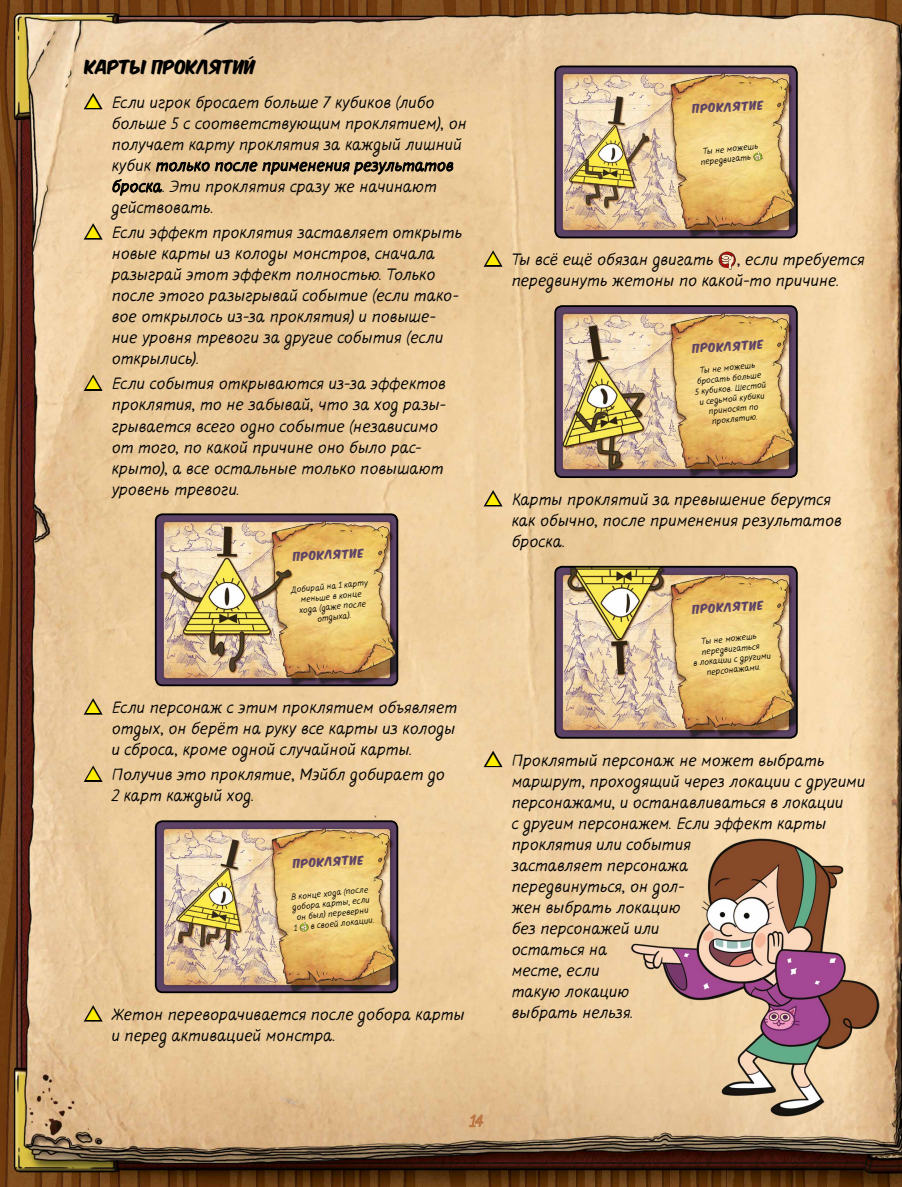
<style>
.page{position:relative;width:902px;height:1187px;background:#fff}
.page>*{position:absolute;margin:0;border:0;box-sizing:border-box;transform-origin:0 0}
.t1{font:16.5px/21px "Flow";letter-spacing:.025em;color:#000}
.t2{font:16.5px "Komika Title Axis RUS LAT";color:#000}
.t3{font:10.5px "Komika Title Axis RUS LAT";color:#5e4365}
.t4{font:8.55px/10.4px "Flow";color:#000;text-align:center}
</style>
<div class="page">
<img style="left:0;top:0;width:901px;height:1186px">
<svg style="left:468px;top:1108px;width:16px;height:19px"></svg>
<svg style="left:156px;top:160px;width:53px;height:12px"></svg>
<svg style="left:215px;top:158px;width:238px;height:17px;background:#a38c6a"></svg>
<svg style="left:113px;top:179px;width:49px;height:16px"></svg>
<img style="left:156px;top:514px;width:241px;height:171px">
<svg style="left:292px;top:548px;width:72px;height:13px"></svg>
<div style="left:155px;top:513px;width:243px;height:173px;border:2px solid #000;border-radius:7px"></div>
<img style="left:156px;top:821px;width:241px;height:171px">
<svg style="left:292px;top:855px;width:72px;height:13px"></svg>
<div style="left:155px;top:820px;width:243px;height:173px;border:2px solid #000;border-radius:7px"></div>
<img style="left:555px;top:66px;width:241px;height:171px">
<svg style="left:691px;top:100px;width:72px;height:14px"></svg>
<div style="left:554px;top:66px;width:243px;height:172px;border:2px solid #000;border-radius:7px"></div>
<svg style="left:718px;top:251px;width:18px;height:19px"></svg>
<img style="left:555px;top:306px;width:241px;height:171px">
<svg style="left:691px;top:340px;width:72px;height:13px"></svg>
<div style="left:554px;top:305px;width:243px;height:173px;border:2px solid #000;border-radius:7px"></div>
<img style="left:555px;top:566px;width:241px;height:171px">
<svg style="left:691px;top:600px;width:72px;height:14px"></svg>
<div style="left:554px;top:566px;width:243px;height:172px;border:2px solid #000;border-radius:7px"></div>
<img style="left:628px;top:834px;width:255px;height:286px">
<svg style="left:81px;top:90px;width:23px;height:22px"></svg>
<svg style="left:81px;top:220px;width:23px;height:22px"></svg>
<svg style="left:81px;top:371px;width:23px;height:22px"></svg>
<svg style="left:81px;top:695px;width:23px;height:22px"></svg>
<svg style="left:81px;top:762px;width:23px;height:22px"></svg>
<svg style="left:81px;top:1002px;width:23px;height:22px"></svg>
<svg style="left:481px;top:247px;width:23px;height:22px"></svg>
<svg style="left:481px;top:487px;width:23px;height:22px"></svg>
<svg style="left:481px;top:747px;width:23px;height:22px"></svg>
<svg style="left:293px;top:921px;width:16px;height:11px"></svg>
<svg style="left:753px;top:151px;width:10px;height:11px"></svg>
<p class="t2" style="left:85px;top:59px;width:172px">Карты проклятий</p>
<p class="t1" style="left:112px;top:93px;width:356px">Если игрок бросает больше 7 кубиков (либо больше 5 с соответствующим проклятием), он получает карту проклятия за каждый лишний кубик только после применения результатов броска. Эти проклятия сразу же начинают действовать.</p>
<p class="t1" style="left:112px;top:223px;width:351px">Если эффект проклятия заставляет открыть новые карты из колоды монстров, сначала разыграй этот эффект полностью. Только после этого разыгрывай событие (если тако&shy;вое открылось из-за проклятия) и повыше&shy;ние уровня тревоги за другие события (если открылись).</p>
<p class="t1" style="left:112px;top:375px;width:335px">Если события открываются из-за эффектов проклятия, то не забывай, что за ход разы&shy;грывается всего одно событие (независимо от того, по какой причине оно было рас&shy;крыто), а все остальные только повышают уровень тревоги.</p>
<p class="t3" style="left:293px;top:551px;width:73px;rotate:-3deg">проклятие</p>
<p class="t4" style="left:291px;top:585px;width:79px;rotate:-6deg">Добирай на 1 карту меньше в конце хода (даже после отдыха).</p>
<p class="t1" style="left:112px;top:698px;width:346px;text-align:justify">Если персонаж с этим проклятием объявляет отдых, он берёт на руку все карты из колоды и сброса, кроме одной случайной карты.</p>
<p class="t1" style="left:112px;top:765px;width:334px">Получив это проклятие, Мэйбл добирает до<br>2 карт каждый ход.</p>
<p class="t3" style="left:293px;top:858px;width:73px;rotate:-3deg">проклятие</p>
<p class="t4" style="left:290px;top:892px;width:79px;rotate:-6deg">В конце хода (после</p>
<p class="t4" style="left:292px;top:903px;width:79px;rotate:-6deg">добора карты, если</p>
<p class="t4" style="left:296px;top:912px;width:73px;rotate:-6deg">он был) переверни</p>
<p class="t4" style="left:310px;top:921px;width:65px;rotate:-6deg">в своей локации.</p>
<p class="t1" style="left:112px;top:1005px;width:354px">Жетон переворачивается после добора карты и перед активацией монстра.</p>
<p class="t3" style="left:692px;top:103px;width:73px;rotate:-3deg">проклятие</p>
<p class="t4" style="left:699px;top:147px;width:60px;text-align:left;text-indent:4px;rotate:-6deg">Ты не можешь передвигать</p>
<p class="t1" style="left:512px;top:251px;width:354px;text-indent:226px">, если требуется передвинуть жетоны по какой-то причине.</p>
<p class="t1" style="left:512px;top:251px;width:203px">Ты всё ещё обязан двигать</p>
<p class="t3" style="left:692px;top:343px;width:73px;rotate:-3deg">проклятие</p>
<p class="t4" style="left:692px;top:367px;width:73px;rotate:-6deg">Ты не можешь бросать больше<br>5 кубиков. Шестой и седьмой кубики приносят по проклятию.</p>
<p class="t1" style="left:512px;top:490px;width:331px">Карты проклятий за превышение берутся как обычно, после применения результатов броска.</p>
<p class="t3" style="left:692px;top:603px;width:73px;rotate:-3deg">проклятие</p>
<p class="t4" style="left:690px;top:638px;width:79px;rotate:-6deg">Ты не можешь передвигаться<br>в локации с другими персонажами.</p>
<p class="t1" style="left:512px;top:751px;width:355px">Проклятый персонаж не может выбрать маршрут, проходящий через локации с другими персонажами, и останавливаться в локации<br>с другим персонажем. Если эффект карты проклятия или события<br>заставляет персонажа<br>передвинуться, он дол-<br>жен выбрать локацию<br>без персонажей или<br>остаться на<br>месте, если<br>такую локацию<br>выбрать нельзя.</p>
</div>
